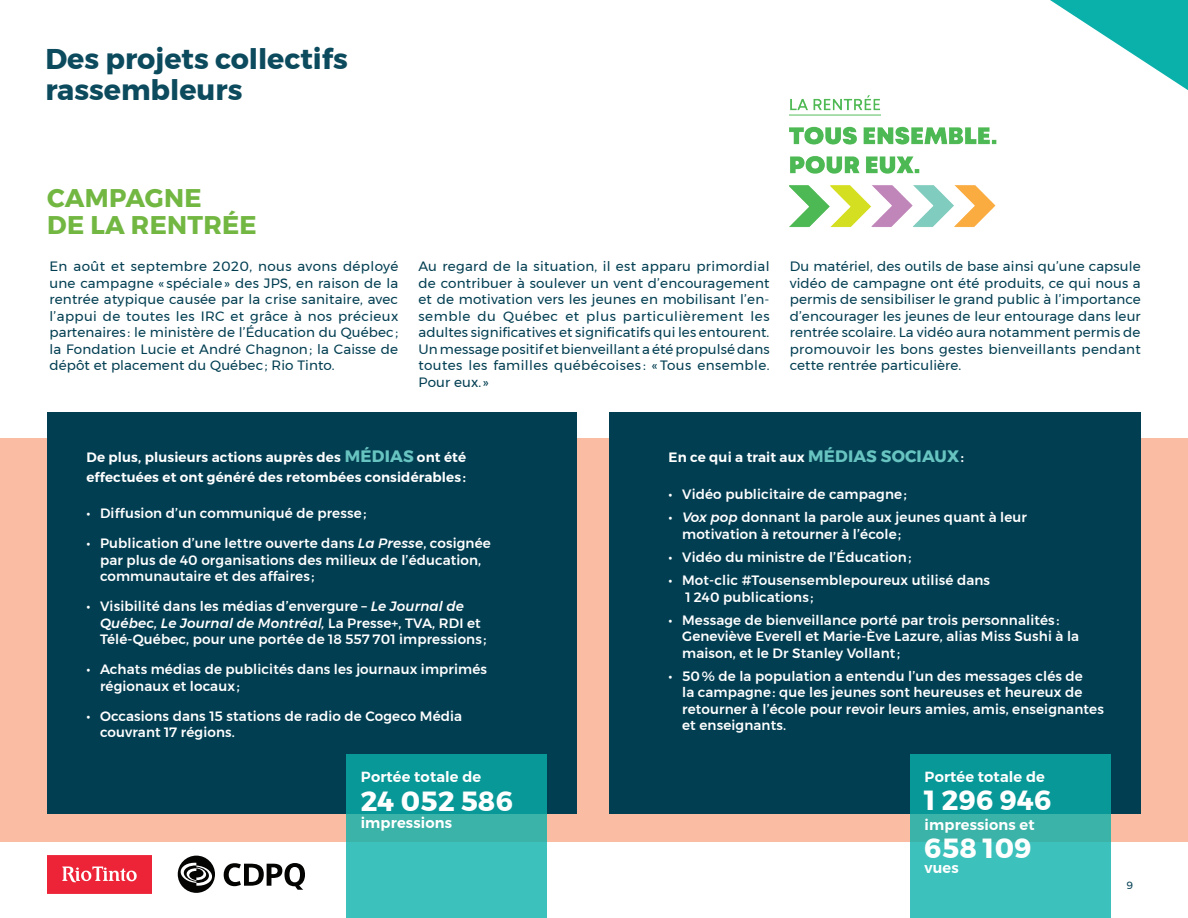
<style>
.page{position:relative;width:1188px;height:918px;background:#fff}
.page>*{position:absolute;margin:0;border:0;box-sizing:border-box;transform-origin:0 0}
.t1{font:700 28.5px/31.5px "Montserrat";color:#0c4a5d}
.t2{font:700 27.6px "Montserrat";letter-spacing:.01em;color:#fff}
.t3{font:700 25.5px/27px "Montserrat";letter-spacing:.01em;color:#73b743}
.t4{font:600 14.55px "Montserrat";letter-spacing:.01em;color:#fff}
.t5{font:500 13.5px/16.5px "Montserrat";letter-spacing:.01em;color:#fff}
.t6{font:13.5px/16.5px "Montserrat";letter-spacing:.015em;color:#023e52;text-align:justify}
.t7{font:600 13.5px/19.5px "Montserrat";letter-spacing:.01em;color:#fff}
.t8{font:10.5px "Montserrat";color:#023e52}
.s1{font-weight:700;font-size:16.5px;color:#67c4c0}
.s2{font-style:italic}
</style>
<div class="page">
<div style="left:0;top:438px;width:1188px;height:404px;background:#fabda4"></div>
<div style="left:47px;top:412px;width:530px;height:402px;background:#023e52"></div>
<div style="left:609px;top:412px;width:532px;height:402px;background:#023e52"></div>
<img style="left:47px;top:855px;width:104px;height:38px">
<svg style="left:178px;top:856px;width:37px;height:37px"></svg>
<svg style="left:224px;top:863px;width:81px;height:27px"></svg>
<svg style="left:346px;top:755px;width:200px;height:163px;background:#29afab"></svg>
<svg style="left:910px;top:755px;width:201px;height:163px;background:#29afab"></svg>
<svg style="left:1050px;top:0;width:138px;height:90px"></svg>
<img style="left:790px;top:95px;width:207px;height:132px">
<div style="left:881px;top:106px;width:7px;height:12px;background:#fff"></div>
<h1 class="t1" style="left:45px;top:43px;width:304px">Des projets collectifs rassembleurs</h1>
<h3 class="t3" style="left:47px;top:185px;width:211px">CAMPAGNE<br>DE LA RENTRÉE</h3>
<p class="t6" style="left:49px;top:258px;width:350px">En août et septembre 2020, nous avons déployé une campagne « spéciale » des JPS, en raison de la rentrée atypique causée par la crise sanitaire, avec l’appui de toutes les IRC et grâce à nos précieux partenaires : le ministère de l’Éducation du Québec ; la Fondation Lucie et André Chagnon ; la Caisse de dépôt et placement du Québec ; Rio Tinto.</p>
<p class="t6" style="left:418px;top:258px;width:353px">Au regard de la situation, il est apparu primordial de contribuer à soulever un vent d’encouragement et de motivation vers les jeunes en mobilisant l’en&shy;semble du Québec et plus particulièrement les adultes significatives et significatifs qui les entourent.<br>Un message positif et bienveillant a été propulsé dans toutes les familles québécoises : « Tous ensemble.<br>Pour eux. »</p>
<p class="t6" style="left:790px;top:258px;width:353px">Du matériel, des outils de base ainsi qu’une capsule vidéo de campagne ont été produits, ce qui nous a permis de sensibiliser le grand public à l’importance d’encourager les jeunes de leur entourage dans leur rentrée scolaire. La vidéo aura notamment permis de promouvoir les bons gestes bienveillants pendant cette rentrée particulière.</p>
<p class="t7" style="left:87px;top:447px;width:381px">De plus, plusieurs actions auprès des <span class="s1">MÉDIAS</span> ont été effectuées et ont généré des retombées considérables :</p>
<p class="t5" style="left:87px;top:505px;width:281px">• Diffusion d’un communiqué de presse ;</p>
<p class="t5" style="left:100px;top:535px;width:392px;text-indent:-14px">• Publication d’une lettre ouverte dans <span class="s2">La Presse</span>, cosignée par plus de 40 organisations des milieux de l’éducation, communautaire et des affaires ;</p>
<p class="t5" style="left:100px;top:598px;width:388px;text-indent:-14px">• Visibilité dans les médias d’envergure – <span class="s2">Le Journal de<br>Québec, Le Journal de Montréal,</span> La Presse+, TVA, RDI et<br>Télé-Québec, pour une portée de 18 557 701 impressions ;</p>
<p class="t5" style="left:100px;top:661px;width:388px;text-indent:-14px">• Achats médias de publicités dans les journaux imprimés régionaux et locaux ;</p>
<p class="t5" style="left:100px;top:708px;width:364px;text-indent:-14px">• Occasions dans 15 stations de radio de Cogeco Média couvrant 17 régions.</p>
<p class="t4" style="left:361px;top:765px;width:122px">Portée totale de</p>
<h2 class="t2" style="left:361px;top:779px;width:154px">24 052 586</h2>
<p class="t4" style="left:361px;top:812px;width:93px">impressions</p>
<p class="t7" style="left:669px;top:447px;width:297px">En ce qui a trait aux <span class="s1">MÉDIAS SOCIAUX</span> :</p>
<p class="t5" style="left:669px;top:486px;width:240px">• Vidéo publicitaire de campagne ;</p>
<p class="t5" style="left:682px;top:509px;width:346px;text-indent:-14px"><span class="s2">• Vox pop</span> donnant la parole aux jeunes quant à leur motivation à retourner à l’école ;</p>
<p class="t5" style="left:669px;top:549px;width:244px">• Vidéo du ministre de l’Éducation ;</p>
<p class="t5" style="left:686px;top:572px;width:306px;text-indent:-17px">• Mot-clic #Tousensemblepoureux utilisé dans<br>1 240 publications ;</p>
<p class="t5" style="left:682px;top:612px;width:399px;text-indent:-14px">• Message de bienveillance porté par trois personnalités :<br>Geneviève Everell et Marie-Ève Lazure, alias Miss Sushi à la maison, et le Dr Stanley Vollant ;</p>
<p class="t5" style="left:682px;top:668px;width:423px;text-indent:-14px">• 50 % de la population a entendu l’un des messages clés de<br>la campagne : que les jeunes sont heureuses et heureux de retourner à l’école pour revoir leurs amies, amis, enseignantes et enseignants.</p>
<p class="t4" style="left:925px;top:765px;width:122px">Portée totale de</p>
<h2 class="t2" style="left:925px;top:778px;width:129px">1 296 946</h2>
<p class="t4" style="left:925px;top:813px;width:112px">impressions et</p>
<h2 class="t2" style="left:925px;top:826px;width:109px">658 109</h2>
<p class="t4" style="left:925px;top:857px;width:36px">vues</p>
<p class="t8" style="left:1127px;top:877px;width:8px">9</p>
</div>
